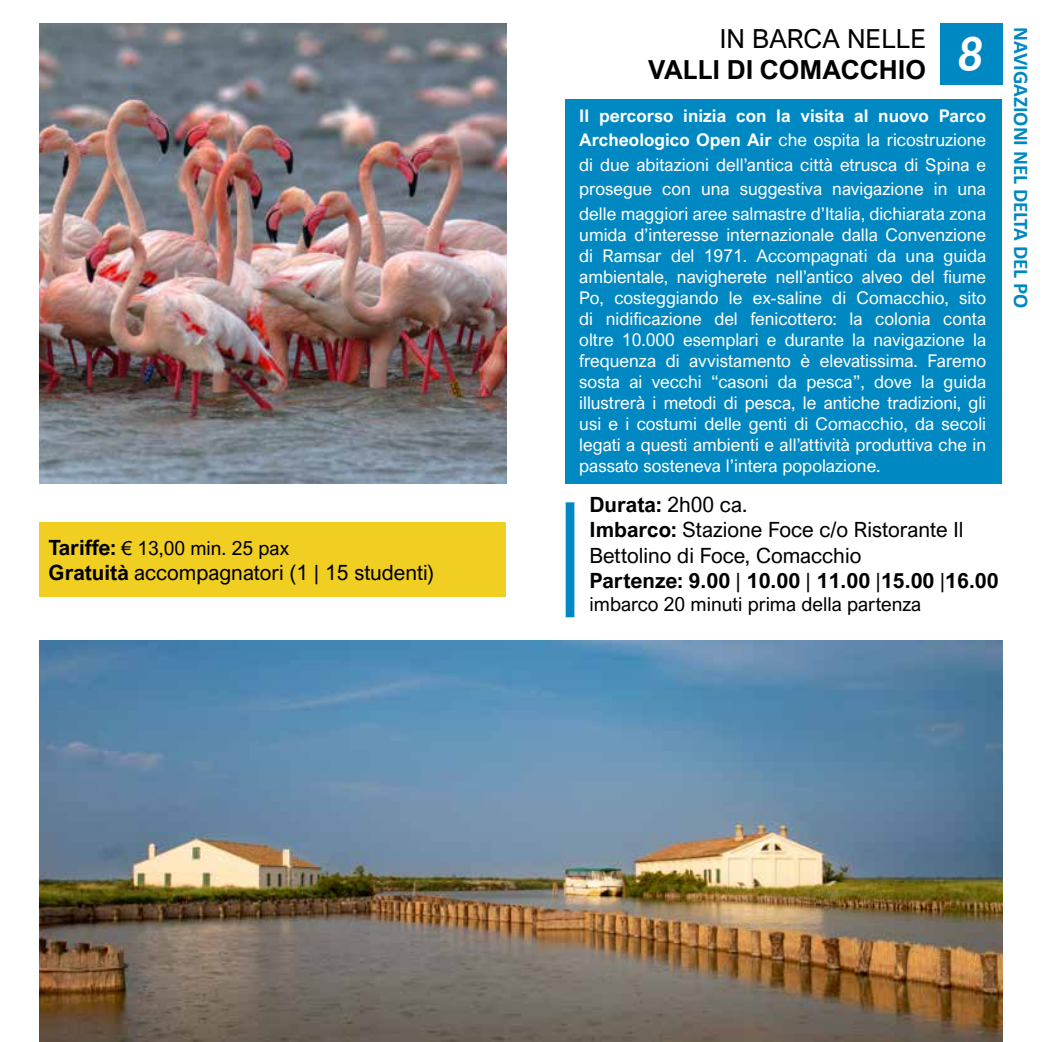
<style>
.page{position:relative;width:1042px;height:1042px;background:#fff}
.page>*{position:absolute;margin:0;border:0;box-sizing:border-box;transform-origin:0 0}
.t1{font:700 26.25px/31.5px "Arial Nova";color:#000}
.t2{font:21px/25.2px "Arial Nova";color:#000}
.t3{font:700 21px "Calibri";color:#0088c2}
.t4{font:19.25px "Arial Nova";color:#000}
.t5{font:17.5px/21px "Arial Nova";color:#fff;text-align:justify}
.s1{font-weight:700;font-size:21px}
.s2{font-weight:700}
.s3{font-weight:400}
</style>
<div class="page">
<div style="left:566px;top:502px;width:8px;height:115px;background:#0088c2"></div>
<div style="left:40px;top:522px;width:466px;height:75px;background:#f1ce22"></div>
<img style="left:40px;top:640px;width:962px;height:402px">
<div style="left:566px;top:99px;width:436px;height:385px;background:#0088c2"></div>
<div style="left:940px;top:23px;width:62px;height:62px;background:#0088c2"></div>
<img style="left:40px;top:24px;width:466px;height:460px">
<p class="t4" style="left:48px;top:537px;width:242px"><span class="s1">Tariffe:</span> € 13,00 min. 25 pax</p>
<p class="t2" style="left:48px;top:560px;width:387px"><span class="s2">Gratuità</span> accompagnatori (1 | 15 studenti)</p>
<h1 class="t1" style="left:648px;top:22px;width:335px;text-indent:72px"><span class="s3">IN BARCA NELLE<br></span>VALLI DI COMACCHIO <sup>8</sup></h1>
<p class="t3" style="left:1036px;top:27px;width:282px;rotate:90deg">NAVIGAZIONI NEL DELTA DEL PO</p>
<p class="t5" style="left:579px;top:103px;width:408px;line-height:24.5px"><span class="s2">Il percorso inizia con la visita al nuovo Parco Archeologico Open Air</span> che ospita la ricostruzione di due abitazioni dell’antica città etrusca di Spina e prosegue con una suggestiva navigazione in una delle maggiori aree salmastre d’Italia, dichiarata zona</p>
<p class="t5" style="left:579px;top:224px;width:408px">umida d’interesse internazionale dalla Convenzione di Ramsar del 1971. Accompagnati da una guida ambientale, navigherete nell’antico alveo del fiume Po, costeggiando le ex-saline di Comacchio, sito di nidificazione del fenicottero: la colonia conta oltre 10.000 esemplari e durante la navigazione la frequenza di avvistamento è elevatissima. Faremo sosta ai vecchi “casoni da pesca”, dove la guida illustrerà i metodi di pesca, le antiche tradizioni, gli usi e i costumi delle genti di Comacchio, da secoli legati a questi ambienti e all’attività produttiva che in passato sosteneva l’intera popolazione.</p>
<p class="t2" style="left:589px;top:492px;width:411px"><span class="s2">Durata:</span> 2h00 ca.<br><span class="s2">Imbarco:</span> Stazione Foce c/o Ristorante Il<br>Bettolino di Foce, Comacchio<br><span class="s2">Partenze: 9.00</span> | <span class="s2">10.00</span> | <span class="s2">11.00</span> |<span class="s2">15.00</span> |<span class="s2">16.00</span></p>
<p class="t4" style="left:589px;top:593px;width:333px">imbarco 20 minuti prima della partenza</p>
</div>
